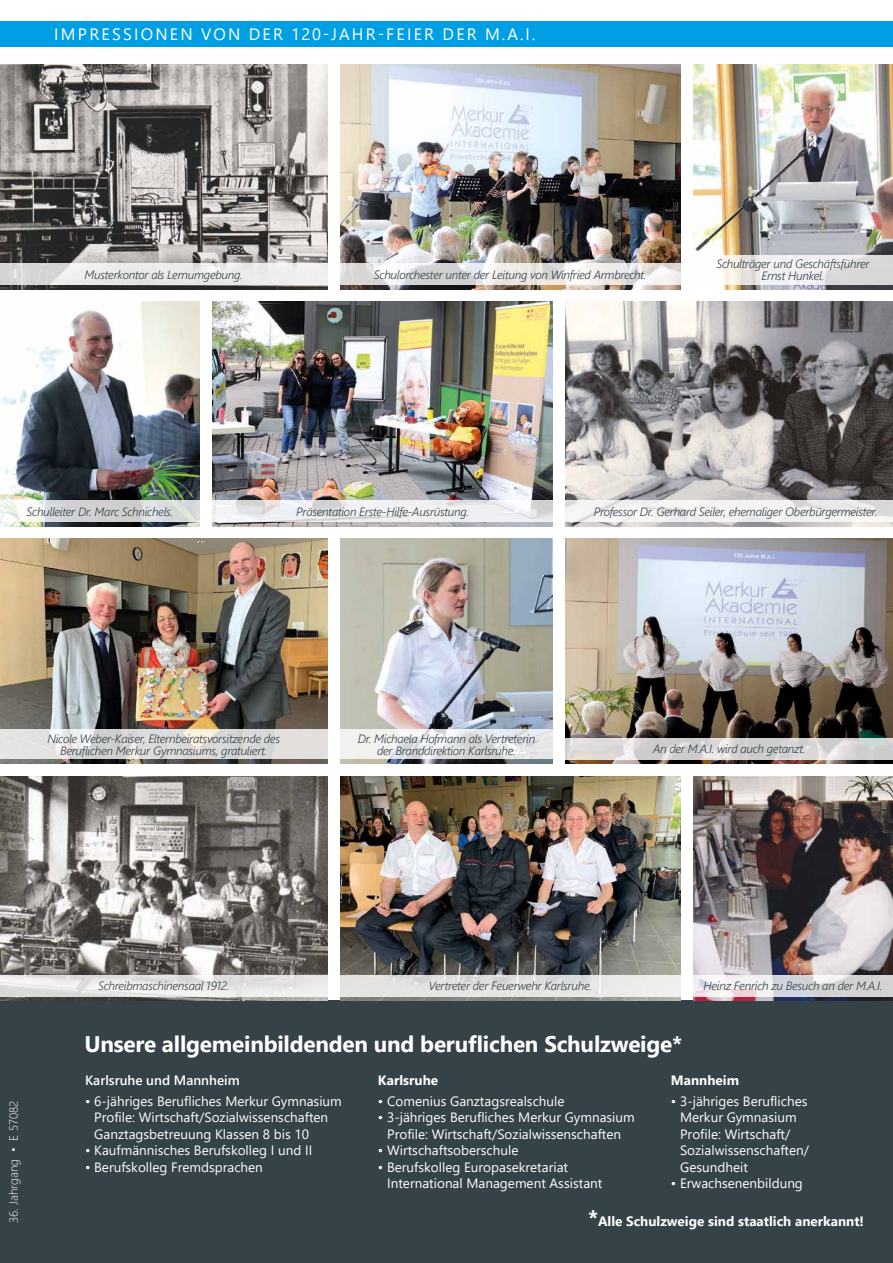
<style>
.page{position:relative;width:893px;height:1263px;background:#fff}
.page>*{position:absolute;margin:0;border:0;box-sizing:border-box;transform-origin:0 0}
.t1{font:700 22.5px "Segoe UI";letter-spacing:-.01em;color:#fff}
.t2{font:16.5px "Segoe UI";letter-spacing:.135em;color:#fff}
.t3{font:13.5px/16.5px "Segoe UI";color:#fff}
.t4{font:700 13.5px "Segoe UI";color:#fff}
.t5{font:600 13.5px "Segoe UI";color:#fff}
.t6{font:italic 300 12px/12px "Segoe UI";letter-spacing:-.025em;color:#354248;text-align:center}
.t7{font:300 12px "Segoe UI";letter-spacing:.005em;color:#fff}
.s1{font-size:22.5px}
</style>
<div class="page">
<div style="left:0;top:1000px;width:893px;height:263px;background:#354248"></div>
<img style="left:0;top:65px;width:327px;height:224px">
<img style="left:0;top:539px;width:327px;height:224px">
<img style="left:213px;top:302px;width:340px;height:224px">
<img style="left:0;top:776px;width:327px;height:224px">
<img style="left:340px;top:65px;width:340px;height:224px">
<img style="left:566px;top:539px;width:327px;height:224px">
<img style="left:566px;top:302px;width:327px;height:224px">
<img style="left:340px;top:776px;width:340px;height:224px">
<img style="left:693px;top:65px;width:200px;height:224px">
<img style="left:340px;top:539px;width:213px;height:224px">
<img style="left:0;top:302px;width:200px;height:224px">
<img style="left:693px;top:776px;width:200px;height:224px">
<svg style="left:0;top:263px;width:681px;height:22px;fill:#ebeae9"></svg>
<svg style="left:0;top:501px;width:893px;height:21px;fill:#efeff1"></svg>
<svg style="left:0;top:729px;width:553px;height:30px"></svg>
<svg style="left:565px;top:738px;width:328px;height:21px"></svg>
<svg style="left:0;top:975px;width:893px;height:21px"></svg>
<svg style="left:693px;top:255px;width:200px;height:30px"></svg>
<div style="left:0;top:21px;width:893px;height:26px;background:#009fe3"></div>
<h2 class="t2" style="left:54px;top:18px;width:483px">IMPRESSIONEN VON DER 120-JAHR-FEIER DER M.A.I.</h2>
<h2 class="t2" style="left:54px;top:18px;width:67px">RUBRIK</h2>
<p class="t6" style="left:85px;top:266px;width:160px">Musterkontor als Lernumgebung.</p>
<p class="t6" style="left:374px;top:266px;width:274px">Schulorchester unter der Leitung von Winfried Armbrecht.</p>
<p class="t6" style="left:716px;top:256px;width:155px">Schulträger und Geschäftsführer<br>Ernst Hunkel.</p>
<p class="t6" style="left:27px;top:503px;width:148px">Schulleiter Dr. Marc Schnichels.</p>
<p class="t6" style="left:296px;top:503px;width:175px">Präsentation Erste-Hilfe-Ausrüstung.</p>
<p class="t6" style="left:594px;top:503px;width:285px">Professor Dr. Gerhard Seiler, ehemaliger Oberbürgermeister.</p>
<p class="t6" style="left:47px;top:730px;width:234px">Nicole Weber-Kaiser, Elternbeiratsvorsitzende des<br>Beruflichen Merkur Gymnasiums, gratuliert.</p>
<p class="t6" style="left:358px;top:730px;width:179px">Dr. Michaela Hofmann als Vertreterin der Branddirektion Karlsruhe.</p>
<p class="t6" style="left:653px;top:741px;width:154px">An der M.A.I. wird auch getanzt.</p>
<p class="t6" style="left:98px;top:978px;width:133px">Schreibmaschinensaal 1912.</p>
<p class="t6" style="left:428px;top:978px;width:165px">Vertreter der Feuerwehr Karlsruhe.</p>
<p class="t6" style="left:703px;top:978px;width:181px">Heinz Fenrich zu Besuch an der M.A.I.</p>
<p class="t7" style="left:2px;top:1223px;width:124px;rotate:-90deg">36. Jahrgang • E 57082</p>
<h1 class="t1" style="left:84px;top:1023px;width:599px">Unsere allgemeinbildenden und beruflichen Schulzweige*</h1>
<p class="t5" style="left:85px;top:1067px;width:156px">Karlsruhe und Mannheim</p>
<p class="t3" style="left:94px;top:1091px;width:249px;text-indent:-9px">• 6-jähriges Berufliches Merkur Gymnasium<br>Profile: Wirtschaft/Sozialwissenschaften<br>Ganztagsbetreuung Klassen 8 bis 10</p>
<p class="t3" style="left:85px;top:1141px;width:229px">• Kaufmännisches Berufskolleg I und II</p>
<p class="t3" style="left:85px;top:1157px;width:179px">• Berufskolleg Fremdsprachen</p>
<p class="t4" style="left:671px;top:1067px;width:70px">Mannheim</p>
<p class="t3" style="left:680px;top:1091px;width:131px;text-indent:-9px">• 3-jähriges Berufliches<br>Merkur Gymnasium<br>Profile: Wirtschaft/<br>Sozialwissenschaften/<br>Gesundheit</p>
<p class="t3" style="left:671px;top:1174px;width:134px">• Erwachsenenbildung</p>
<p class="t4" style="left:588px;top:1208px;width:278px"><span class="s1">*</span>Alle Schulzweige sind staatlich anerkannt!</p>
<p class="t4" style="left:378px;top:1067px;width:62px">Karlsruhe</p>
<p class="t3" style="left:378px;top:1091px;width:188px">• Comenius Ganztagsrealschule</p>
<p class="t3" style="left:378px;top:1108px;width:258px;text-align:center">• 3-jähriges Berufliches Merkur Gymnasium<br>Profile: Wirtschaft/Sozialwissenschaften</p>
<p class="t3" style="left:378px;top:1141px;width:142px">• Wirtschaftsoberschule</p>
<p class="t3" style="left:387px;top:1157px;width:217px;text-indent:-9px">• Berufskolleg Europasekretariat<br>International Management Assistant</p>
</div>
